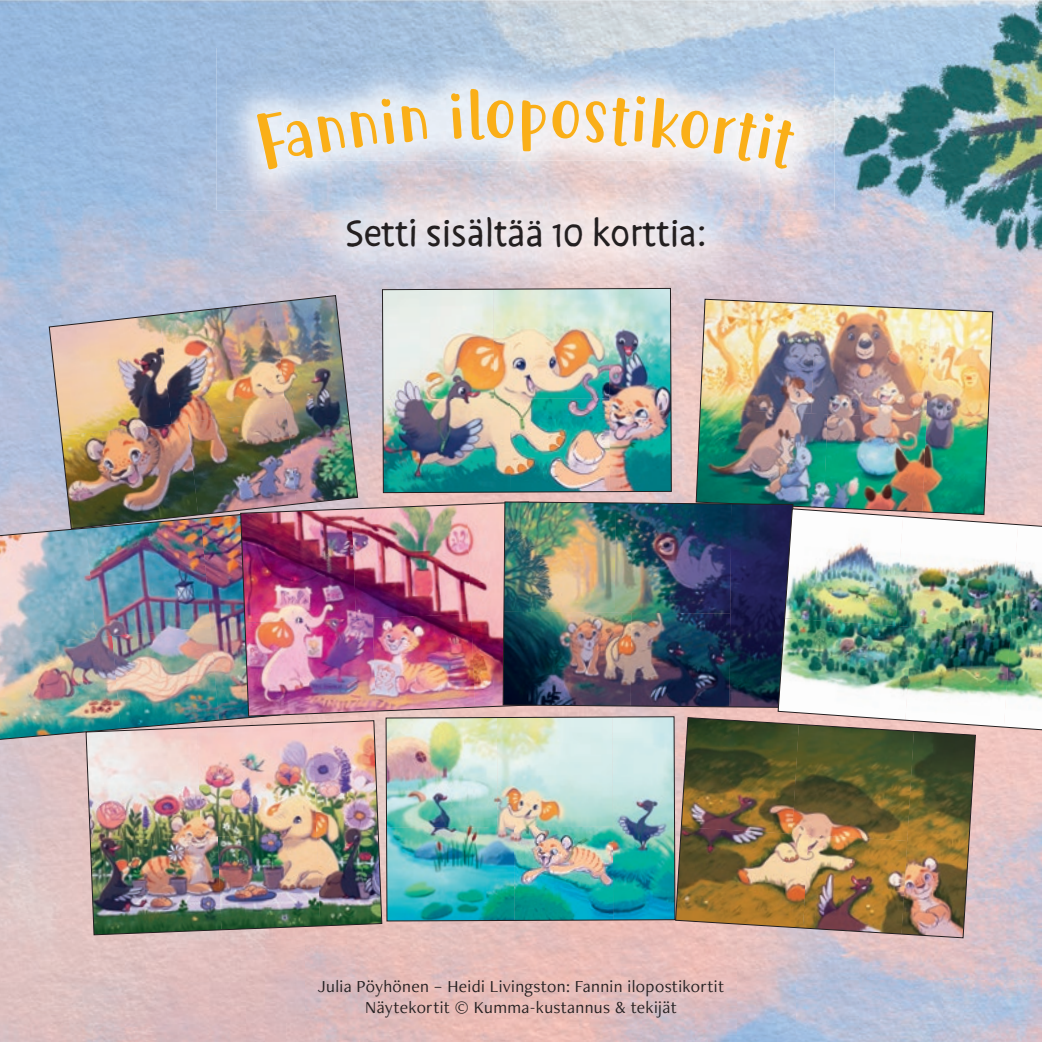
<style>
.page{position:relative;width:1042px;height:1042px;background:#fff}
.page>*{position:absolute;margin:0;border:0;box-sizing:border-box;transform-origin:0 0}
.t1{font:70px "Cute Be Special";color:#faaf18}
.t2{font:42px "Duper";color:#231f20}
.t3{font:17.5px/21px "Freight Neo Pro";letter-spacing:.02em;color:#231f20;text-align:center}
</style>
<div class="page">
<img style="left:244px;top:0;width:798px;height:60px">
<img style="left:797px;top:60px;width:245px;height:982px">
<img style="left:216px;top:48px;width:618px;height:162px">
<img style="left:291px;top:161px;width:469px;height:141px">
<img style="left:695px;top:298px;width:298px;height:210px">
<img style="left:49px;top:295px;width:309px;height:217px">
<img style="left:0;top:512px;width:281px;height:228px">
<img style="left:85px;top:720px;width:297px;height:215px">
<img style="left:675px;top:717px;width:301px;height:221px">
<img style="left:385px;top:716px;width:290px;height:205px">
<img style="left:240px;top:501px;width:297px;height:216px">
<img style="left:382px;top:288px;width:290px;height:205px">
<img style="left:502px;top:501px;width:291px;height:207px">
<img style="left:777px;top:508px;width:265px;height:224px">
<svg style="left:257px;top:98px;width:137px;height:72px"></svg>
<svg style="left:401px;top:104px;width:26px;height:38px"></svg>
<svg style="left:451px;top:93px;width:11px;height:46px"></svg>
<div style="left:470px;top:89px;width:44px;height:51px;background:#e8eef5"></div>
<div style="left:552px;top:96px;width:93px;height:51px;background:#f2eff2"></div>
<svg style="left:651px;top:98px;width:145px;height:72px"></svg>
<h1 class="t1" style="left:516px;top:74px;width:34px">p</h1>
<h2 class="t2" style="left:346px;top:210px;width:362px">Setti sisältää 10 korttia:</h2>
<p class="t3" style="left:318px;top:975px;width:408px">Julia Pöyhönen – Heidi Livingston: Fannin ilopostikortit<br>Näytekortit © Kumma-kustannus &amp; tekijät</p>
</div>
